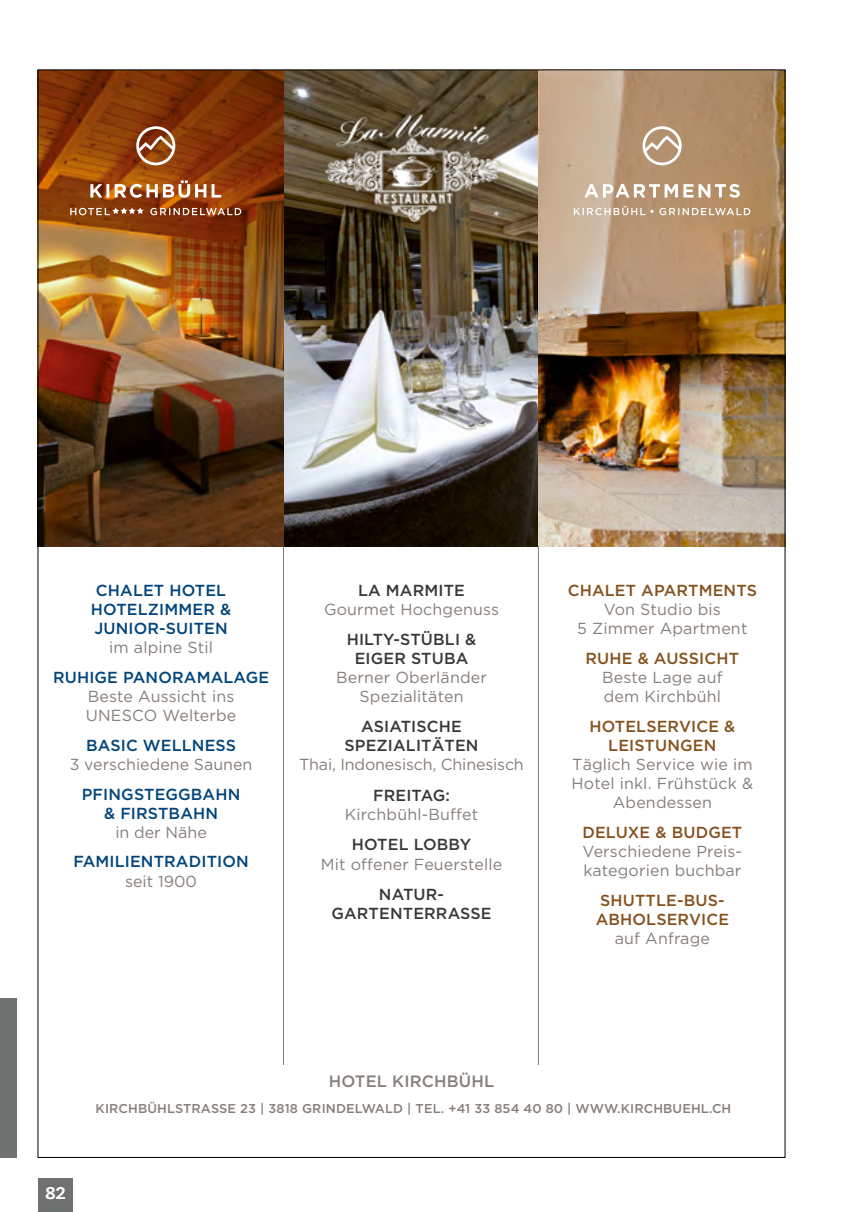
<style>
.page{position:relative;width:862px;height:1212px;background:#fff}
.page>*{position:absolute;margin:0;border:0;box-sizing:border-box;transform-origin:0 0}
.t1{font:800 16.88px "Caecilia LT Std";color:#fff}
.t2{font:500 16.43px "Gotham";letter-spacing:.01em;color:#867e79}
.t3{font:15.97px/19.1px "Gotham";letter-spacing:.01em;color:#867e79}
.t4{font:500 15.97px/19.1px "Gotham";letter-spacing:.01em;color:#00447b;text-align:center}
.t5{font:500 15.97px/19.1px "Gotham";letter-spacing:.01em;color:#383937;text-align:center}
.t6{font:500 15.97px/19.1px "Gotham";letter-spacing:.01em;color:#85511d;text-align:center}
.t7{font:15.97px "Gotham";letter-spacing:-.01em;color:#867e79}
.t8{font:500 12.83px "Gotham";letter-spacing:.01em;color:#867e79}
</style>
<div class="page">
<div style="left:38px;top:1178px;width:35px;height:34px;background:#6f7070"></div>
<div style="left:0;top:998px;width:17px;height:159px;background:#6f7070"></div>
<img style="left:40px;top:71px;width:498px;height:475px">
<img style="left:538px;top:71px;width:244px;height:475px">
<svg style="left:70px;top:126px;width:171px;height:89px;background:#9d5322"></svg>
<svg style="left:573px;top:126px;width:177px;height:89px;background:#c0a385"></svg>
<div style="left:320px;top:109px;width:185px;height:117px;background:#000;opacity:.37"></div>
<img style="left:321px;top:114px;width:180px;height:109px">
<hr style="left:283px;top:546px;width:1px;height:611px;background:#867e79">
<hr style="left:537px;top:546px;width:1px;height:611px;background:#867e79">
<p class="t4" style="left:91px;top:580px;width:142px">CHALET HOTEL<br>HOTELZIMMER &amp;<br>JUNIOR-SUITEN</p>
<p class="t3" style="left:109px;top:638px;width:105px">im alpine Stil</p>
<p class="t4" style="left:53px;top:667px;width:217px">RUHIGE PANORAMALAGE</p>
<p class="t3" style="left:86px;top:687px;width:152px">Beste Aussicht ins<br>UNESCO Welterbe</p>
<p class="t4" style="left:86px;top:735px;width:151px">BASIC WELLNESS</p>
<p class="t3" style="left:70px;top:754px;width:184px">3 verschiedene Saunen</p>
<p class="t4" style="left:82px;top:784px;width:160px">PFINGSTEGGBAHN &amp; FIRSTBAHN</p>
<p class="t3" style="left:115px;top:822px;width:93px">in der Nähe</p>
<p class="t4" style="left:73px;top:852px;width:177px">FAMILIENTRADITION</p>
<p class="t3" style="left:125px;top:871px;width:73px">seit 1900</p>
<p class="t5" style="left:358px;top:580px;width:108px">LA MARMITE</p>
<p class="t3" style="left:324px;top:600px;width:176px">Gourmet Hochgenuss</p>
<p class="t5" style="left:346px;top:629px;width:131px">HILTY-STÜBLI &amp;<br>EIGER STUBA</p>
<p class="t3" style="left:336px;top:667px;width:152px;text-align:center">Berner Oberländer<br>Spezialitäten</p>
<p class="t5" style="left:344px;top:716px;width:136px">ASIATISCHE<br>SPEZIALITÄTEN</p>
<p class="t7" style="left:299px;top:755px;width:226px">Thai, Indonesisch, Chinesisch</p>
<p class="t5" style="left:373px;top:785px;width:78px">FREITAG:</p>
<p class="t3" style="left:345px;top:804px;width:135px">Kirchbühl-Buffet</p>
<p class="t5" style="left:351px;top:835px;width:121px">HOTEL LOBBY</p>
<p class="t3" style="left:320px;top:854px;width:183px">Mit offener Feuerstelle</p>
<p class="t5" style="left:331px;top:884px;width:161px">NATUR-<br>GARTENTERRASSE</p>
<p class="t6" style="left:567px;top:580px;width:191px">CHALET APARTMENTS</p>
<p class="t3" style="left:577px;top:600px;width:172px;text-align:center">Von Studio bis<br>5 Zimmer Apartment</p>
<p class="t6" style="left:585px;top:648px;width:155px">RUHE &amp; AUSSICHT</p>
<p class="t3" style="left:601px;top:667px;width:122px">Beste Lage auf dem Kirchbühl</p>
<p class="t6" style="left:589px;top:716px;width:147px">HOTELSERVICE &amp;<br>LEISTUNGEN</p>
<p class="t3" style="left:571px;top:754px;width:183px;text-align:center">Täglich Service wie im<br>Hotel inkl. Frühstück &amp;<br>Abendessen</p>
<p class="t6" style="left:582px;top:822px;width:161px">DELUXE &amp; BUDGET</p>
<p class="t3" style="left:582px;top:841px;width:161px">Verschiedene Preis&shy;kategorien buchbar</p>
<p class="t6" style="left:595px;top:890px;width:135px;text-align:left">SHUTTLE-BUS-<br>ABHOLSERVICE</p>
<p class="t3" style="left:614px;top:928px;width:97px">auf Anfrage</p>
<p class="t1" style="left:45px;top:1183px;width:22px">82</p>
<p class="t2" style="left:328px;top:1072px;width:167px">HOTEL KIRCHBÜHL</p>
<p class="t8" style="left:96px;top:1101px;width:637px">KIRCHBÜHLSTRASSE 23 | 3818 GRINDELWALD | TEL. +41 33 854 40 80 | WWW.KIRCHBUEHL.CH</p>
</div>
